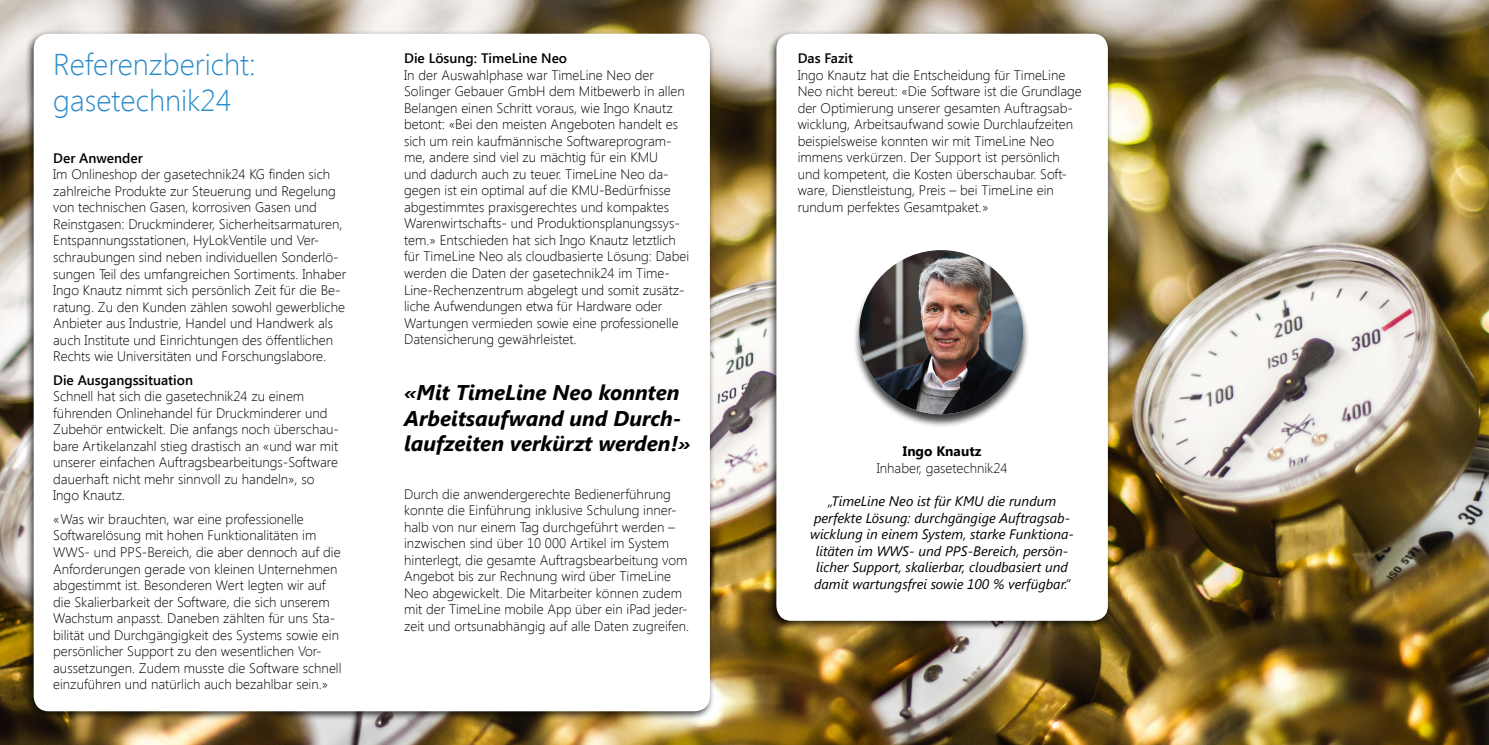
<style>
.page{position:relative;width:1489px;height:745px;background:#fff}
.page>*{position:absolute;margin:0;border:0;box-sizing:border-box;transform-origin:0 0}
.t1{font:300 30px/36px "Segoe UI";color:#298bcb}
.t2{font:italic 700 21.25px/25.5px "Segoe UI";color:#000}
.t3{font:300 13.75px/16.5px "Segoe UI";color:#000}
.t4{font:italic 13.75px/16.5px "Segoe UI";color:#000;text-align:center}
.t5{font:600 13.75px "Segoe UI";color:#000}
.t6{font:700 13.75px "Segoe UI";color:#000}
</style>
<div class="page">
<img style="left:0;top:0;width:1488px;height:744px">
<div style="left:25px;top:30px;width:690px;height:690px;background:#000;opacity:.75"></div>
<div style="left:34px;top:34px;width:676px;height:676px;background:#fff;border-radius:15px"></div>
<div style="left:767px;top:30px;width:346px;height:600px;background:#000;opacity:.75"></div>
<div style="left:776px;top:34px;width:331px;height:586px;background:#fff;border-radius:15px"></div>
<div style="left:852px;top:250px;width:178px;height:177px;background:#000;opacity:.75"></div>
<img style="left:859px;top:250px;width:164px;height:164px;border-radius:82px">
<h1 class="t1" style="left:53px;top:45px;width:204px">Referenzbericht: gasetechnik24</h1>
<p class="t5" style="left:53px;top:148px;width:91px">Der Anwender</p>
<p class="t3" style="left:53px;top:166px;width:294px">Im Onlineshop der gasetechnik24 KG finden sich zahlreiche Produkte zur Steuerung und Regelung von technischen Gasen, korrosiven Gasen und Reinstgasen: Druckminderer, Sicherheitsarmaturen, Entspannungsstationen, HyLokVentile und Ver&shy;schraubungen sind neben individuellen Sonderlö&shy;sungen Teil des umfangreichen Sortiments. Inhaber Ingo Knautz nimmt sich persönlich Zeit für die Be&shy;ratung. Zu den Kunden zählen sowohl gewerbliche Anbieter aus Industrie, Handel und Handwerk als auch Institute und Einrichtungen des öffentlichen Rechts wie Universitäten und Forschungslabore.</p>
<p class="t5" style="left:53px;top:370px;width:141px">Die Ausgangssituation</p>
<p class="t3" style="left:53px;top:387px;width:287px">Schnell hat sich die gasetechnik24 zu einem führenden Onlinehandel für Druckminderer und Zubehör entwickelt. Die anfangs noch überschau&shy;bare Artikelanzahl stieg drastisch an «und war mit unserer einfachen Auftragsbearbeitungs-Software dauerhaft nicht mehr sinnvoll zu handeln», so Ingo Knautz.</p>
<p class="t3" style="left:53px;top:510px;width:290px">«Was wir brauchten, war eine professionelle Softwarelösung mit hohen Funktionalitäten im WWS- und PPS-Bereich, die aber dennoch auf die Anforderungen gerade von kleinen Unternehmen abgestimmt ist. Besonderen Wert legten wir auf die Skalierbarkeit der Software, die sich unserem Wachstum anpasst. Daneben zählten für uns Sta&shy;bilität und Durchgängigkeit des Systems sowie ein persönlicher Support zu den wesentlichen Vor&shy;aussetzungen. Zudem musste die Software schnell einzuführen und natürlich auch bezahlbar sein.»</p>
<p class="t5" style="left:404px;top:49px;width:164px">Die Lösung: TimeLine Neo</p>
<p class="t3" style="left:404px;top:66px;width:286px">In der Auswahlphase war TimeLine Neo der Solinger Gebauer GmbH dem Mitbewerb in allen Belangen einen Schritt voraus, wie Ingo Knautz betont: «Bei den meisten Angeboten handelt es sich um rein kaufmännische Softwareprogram&shy;me, andere sind viel zu mächtig für ein KMU<br>und dadurch auch zu teuer. TimeLine Neo da&shy;gegen ist ein optimal auf die KMU-Bedürfnisse abgestimmtes praxisgerechtes und kompaktes Warenwirtschafts- und Produktionsplanungssys&shy;tem.» Entschieden hat sich Ingo Knautz letztlich für TimeLine Neo als cloudbasierte Lösung: Dabei werden die Daten der gasetechnik24 im Time-Line-Rechenzentrum abgelegt und somit zusätz&shy;liche Aufwendungen etwa für Hardware oder Wartungen vermieden sowie eine professionelle Datensicherung gewährleistet.</p>
<h2 class="t2" style="left:404px;top:378px;width:288px">«Mit TimeLine Neo konnten<br>Arbeitsaufwand und Durch&shy;laufzeiten verkürzt werden!»</h2>
<p class="t3" style="left:404px;top:484px;width:286px">Durch die anwendergerechte Bedienerführung konnte die Einführung inklusive Schulung inner&shy;halb von nur einem Tag durchgeführt werden – inzwischen sind über 10 000 Artikel im System hinterlegt, die gesamte Auftragsbearbeitung vom Angebot bis zur Rechnung wird über TimeLine Neo abgewickelt. Die Mitarbeiter können zudem mit der TimeLine mobile App über ein iPad jeder&shy;zeit und ortsunabhängig auf alle Daten zugreifen.</p>
<p class="t5" style="left:797px;top:49px;width:57px">Das Fazit</p>
<p class="t3" style="left:797px;top:66px;width:286px">Ingo Knautz hat die Entscheidung für TimeLine Neo nicht bereut: «Die Software ist die Grundlage der Optimierung unserer gesamten Auftragsab&shy;wicklung, Arbeitsaufwand sowie Durchlaufzeiten beispielsweise konnten wir mit TimeLine Neo immens verkürzen. Der Support ist persönlich und kompetent, die Kosten überschaubar. Soft&shy;ware, Dienstleistung, Preis – bei TimeLine ein rundum perfektes Gesamtpaket.»</p>
<p class="t6" style="left:902px;top:441px;width:80px">Ingo Knautz</p>
<p class="t3" style="left:876px;top:459px;width:132px">Inhaber, gasetechnik24</p>
<p class="t4" style="left:810px;top:492px;width:265px">„TimeLine Neo ist für KMU die rundum perfekte Lösung: durchgängige Auftragsab&shy;wicklung in einem System, starke Funktiona&shy;litäten im WWS- und PPS-Bereich, persön&shy;licher Support, skalierbar, cloudbasiert und damit wartungsfrei sowie 100 % verfügbar.“</p>
</div>
